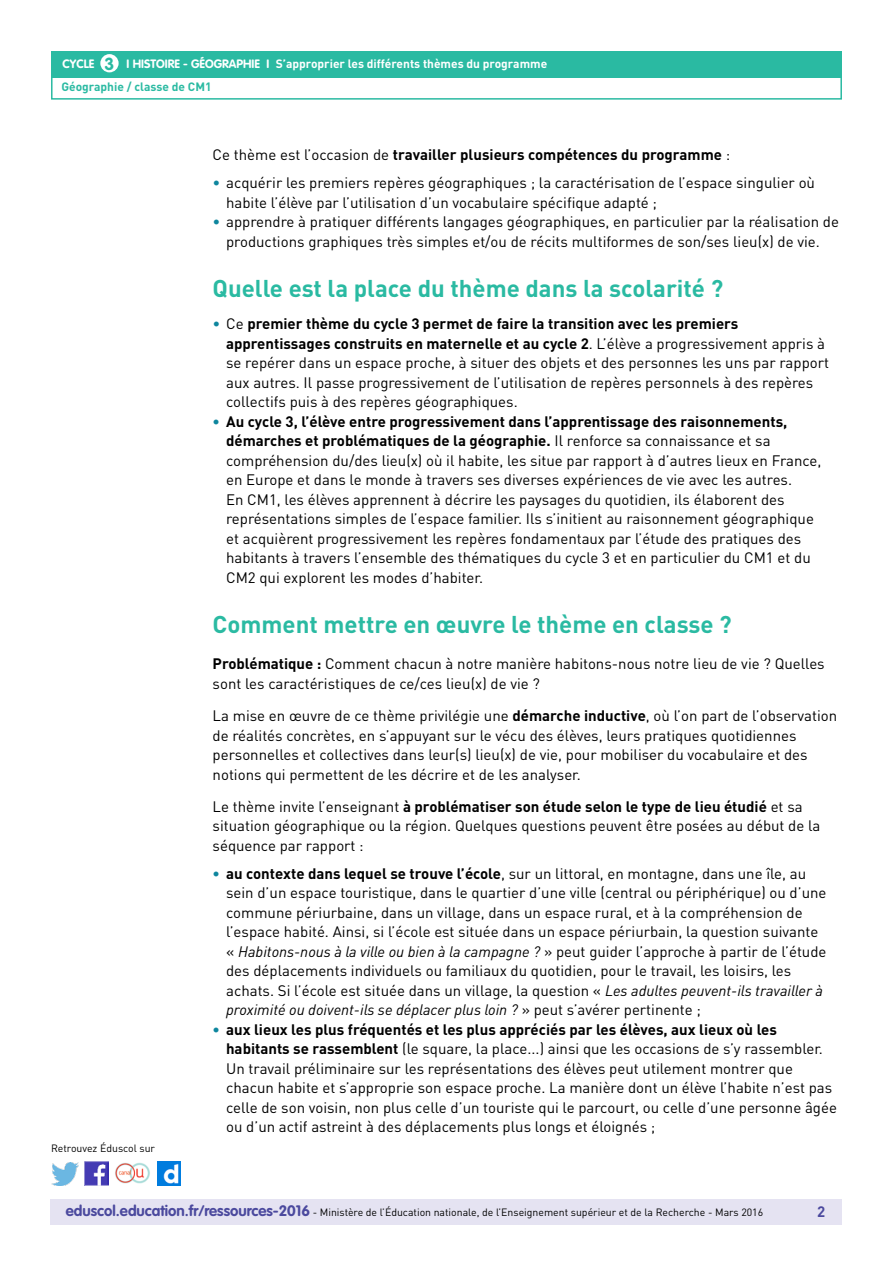
<style>
.page{position:relative;width:893px;height:1263px;background:#fff}
.page>*{position:absolute;margin:0;border:0;box-sizing:border-box;transform-origin:0 0}
.t1{font:700 24px "DIN Pro";color:#2abaa2}
.t2{font:700 17.25px "VAG Rounded Std";color:#2abaa2}
.t3{font:15px/19.5px "DIN Pro";color:#000}
.t4{font:700 15px "DIN Pro";color:#000}
.t5{font:700 15px "DIN Pro";color:#4b499e}
.t6{font:700 12px "DIN Pro";color:#fff}
.t7{font:700 12px "VAG Rounded Std";color:#fff}
.t8{font:700 12px "DIN Pro";color:#2abaa2}
.t9{font:10.5px "DIN Pro";color:#000}
.s1{font-family:"VAG Rounded Std"}
.s2{font-weight:400}
.s3{color:#0e869e}
.s4{font-weight:700}
.s5{font-weight:700;color:#0e869e}
.s6{font-style:italic}
.s7{font-family:"VAG Rounded Std";font-weight:700;font-size:15px;color:#4b499e}
</style>
<div class="page">
<div style="left:50px;top:1199px;width:791px;height:26px;background:#e5e3f2"></div>
<div style="left:51px;top:51px;width:791px;height:27px;background:#2abaa2"></div>
<div style="left:100px;top:54px;width:19px;height:18px;background:#fff;border-radius:50%"></div>
<div style="left:51px;top:75px;width:791px;height:25px;border:2px solid #2abaa2"></div>
<img style="left:85px;top:1162px;width:23px;height:23px">
<img style="left:51px;top:1163px;width:28px;height:22px">
<img style="left:158px;top:1162px;width:22px;height:23px">
<img style="left:115px;top:1162px;width:35px;height:22px">
<p class="t7" style="left:63px;top:57px;width:33px">CYCLE</p>
<p class="t7" style="left:127px;top:57px;width:123px">I Histoire - Géographie</p>
<p class="t2" style="left:105px;top:53px;width:11px">3</p>
<p class="t6" style="left:266px;top:56px;width:282px"><span class="s1">I</span> S’approprier les différents thèmes du programme</p>
<p class="t8" style="left:61px;top:79px;width:152px">Géographie / classe de CM1</p>
<p class="t9" style="left:51px;top:1141px;width:106px">Retrouvez Éduscol sur</p>
<p class="t4" style="left:213px;top:145px;width:519px"><span class="s2">Ce thème est l’occasion de</span> travailler plusieurs compétences du programme <span class="s2">:</span></p>
<p class="t3" style="left:226px;top:173px;width:590px;text-indent:-14px"><span class="s3">•</span> acquérir les premiers repères géographiques ; la caractérisation de l’espace singulier où habite l’élève par l’utilisation d’un vocabulaire spécifique adapté ;</p>
<p class="t3" style="left:213px;top:212px;width:628px;text-align:center"><span class="s3">•</span> apprendre à pratiquer différents langages géographiques, en particulier par la réalisation de productions graphiques très simples et/ou de récits multiformes de son/ses lieu(x) de vie.</p>
<h1 class="t1" style="left:213px;top:272px;width:512px">Quelle est la place du thème dans la scolarité ?</h1>
<p class="t3" style="left:226px;top:314px;width:604px;text-indent:-14px"><span class="s3">•</span> Ce <span class="s4">premier thème du cycle 3 permet de faire la transition avec les premiers apprentissages construits en maternelle et au cycle 2</span>. L’élève a progressivement appris à se repérer dans un espace proche, à situer des objets et des personnes les uns par rapport aux autres. Il passe progressivement de l’utilisation de repères personnels à des repères collectifs puis à des repères géographiques.</p>
<p class="t3" style="left:226px;top:411px;width:597px;text-indent:-14px"><span class="s5">•</span> <span class="s4">Au cycle 3, l’élève entre progressivement dans l’apprentissage des raisonnements, démarches et problématiques de la géographie.</span> Il renforce sa connaissance et sa compréhension du/des lieu(x) où il habite, les situe par rapport à d’autres lieux en France, en Europe et dans le monde à travers ses diverses expériences de vie avec les autres.<br>En CM1, les élèves apprennent à décrire les paysages du quotidien, ils élaborent des représentations simples de l’espace familier. Ils s’initient au raisonnement géographique et acquièrent progressivement les repères fondamentaux par l’étude des pratiques des habitants à travers l’ensemble des thématiques du cycle 3 et en particulier du CM1 et du CM2 qui explorent les modes d’habiter.</p>
<h1 class="t1" style="left:213px;top:608px;width:521px">Comment mettre en œuvre le thème en classe ?</h1>
<p class="t3" style="left:213px;top:654px;width:614px"><span class="s4">Problématique :</span> Comment chacun à notre manière habitons-nous notre lieu de vie ? Quelles sont les caractéristiques de ce/ces lieu(x) de vie ?</p>
<p class="t3" style="left:213px;top:705px;width:626px">La mise en œuvre de ce thème privilégie une <span class="s4">démarche inductive</span>, où l’on part de l’observation de réalités concrètes, en s’appuyant sur le vécu des élèves, leurs pratiques quotidiennes personnelles et collectives dans leur(s) lieu(x) de vie, pour mobiliser du vocabulaire et des notions qui permettent de les décrire et de les analyser.</p>
<p class="t3" style="left:213px;top:796px;width:609px">Le thème invite l’enseignant <span class="s4">à problématiser son étude selon le type de lieu étudié</span> et sa situation géographique ou la région. Quelques questions peuvent être posées au début de la séquence par rapport :</p>
<p class="t3" style="left:226px;top:863px;width:602px;text-indent:-14px"><span class="s5">•</span> <span class="s4">au contexte dans lequel se trouve l’école</span>, sur un littoral, en montagne, dans une île, au sein d’un espace touristique, dans le quartier d’une ville (central ou périphérique) ou d’une commune périurbaine, dans un village, dans un espace rural, et à la compréhension de l’espace habité. Ainsi, si l’école est située dans un espace périurbain, la question suivante « <span class="s6">Habitons-nous à la ville ou bien à la campagne ?</span> » peut guider l’approche à partir de l’étude des déplacements individuels ou familiaux du quotidien, pour le travail, les loisirs, les achats. Si l’école est située dans un village, la question « <span class="s6">Les adultes peuvent-ils travailler à proximité ou doivent-ils se déplacer plus loin ?</span> » peut s’avérer pertinente ;</p>
<p class="t3" style="left:226px;top:1019px;width:612px;text-indent:-14px"><span class="s5">•</span> <span class="s4">aux lieux les plus fréquentés et les plus appréciés par les élèves, aux lieux où les habitants se rassemblent</span> (le square, la place...) ainsi que les occasions de s’y rassembler.<br>Un travail préliminaire sur les représentations des élèves peut utilement montrer que chacun habite et s’approprie son espace proche. La manière dont un élève l’habite n’est pas celle de son voisin, non plus celle d’un touriste qui le parcourt, ou celle d’une personne âgée ou d’un actif astreint à des déplacements plus longs et éloignés ;</p>
<p class="t9" style="left:66px;top:1205px;width:699px"><span class="s7">eduscol.education.fr/ressources-2016</span> - Ministère de l’Éducation nationale, de l’Enseignement supérieur et de la Recherche - Mars 2016</p>
<p class="t5" style="left:817px;top:1201px;width:10px">2</p>
</div>
